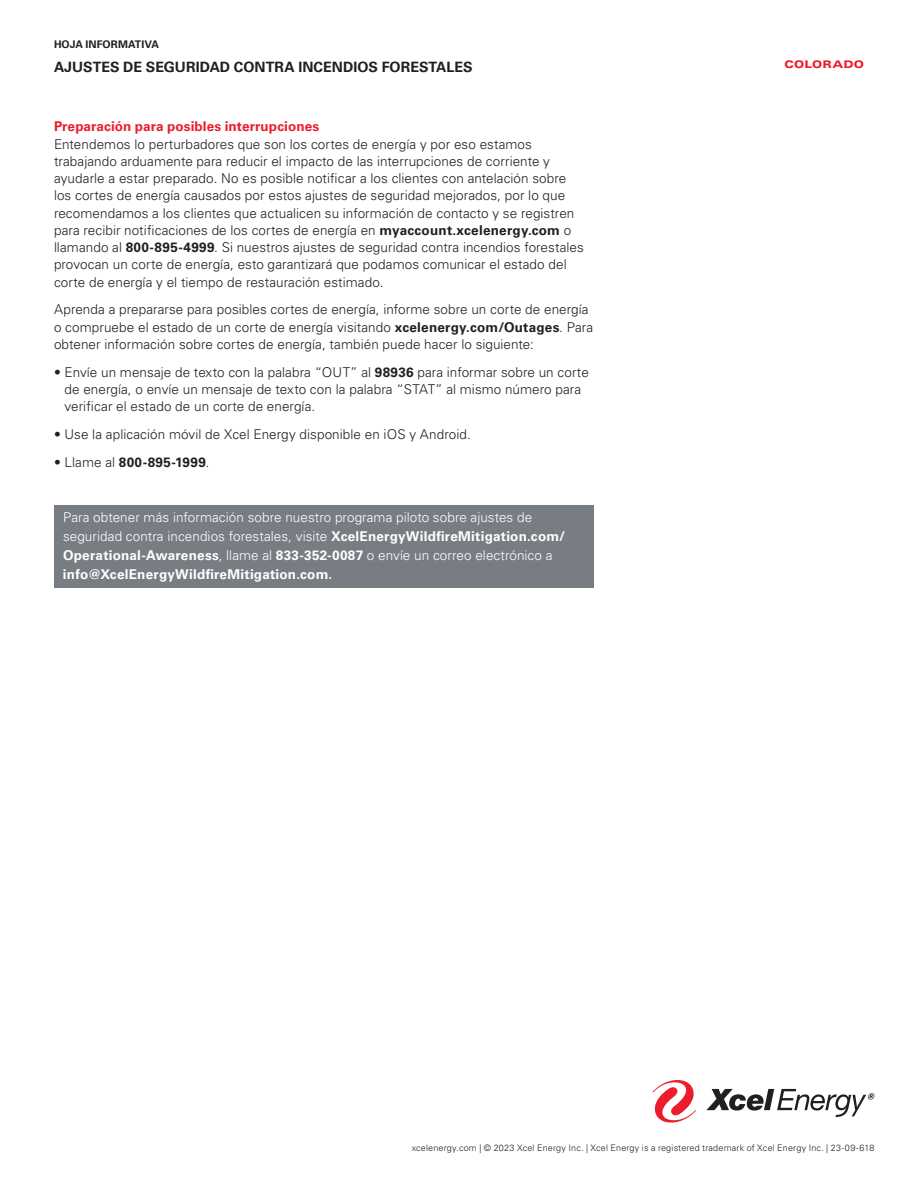
<style>
.page{position:relative;width:918px;height:1188px;background:#fff}
.page>*{position:absolute;margin:0;border:0;box-sizing:border-box;transform-origin:0 0}
.Back_Title{font:700 14.25px "Univers LT Std";color:#231f20}
.Text{font:300 13.5px/17.2px "Univers LT Std";letter-spacing:.005em;color:#231f20}
.MoreInformationText{font:300 13.5px/18.8px "Univers LT Std";letter-spacing:.005em;color:#fff}
.TextHead{font:700 13.5px "Univers LT Std";letter-spacing:.005em;color:#ee1b2c}
.Text-2{font:700 13.5px "Univers LT Std";letter-spacing:.025em;color:#231f20}
.t1{font:700 10.5px "Univers LT Std";letter-spacing:.005em;color:#231f20}
.State_Label-Back{font:900 expanded 10.5px "Univers LT Std";letter-spacing:.02em;color:#ee1b2c}
.Copyright{font:300 9px "Univers LT Std";letter-spacing:.02em;color:#231f20}
.s1{font-weight:700}
.s2{font-weight:300}
</style>
<div class="page">
<svg style="left:653px;top:1080px;width:43px;height:43px"></svg>
<svg style="left:706px;top:1089px;width:168px;height:28px"></svg>
<div style="left:54px;top:505px;width:540px;height:83px;background:#787d83"></div>
<p class="t1" style="left:54px;top:38px;width:106px">HOJA INFORMATIVA</p>
<p class="Back_Title" style="left:54px;top:59px;width:420px">AJUSTES DE SEGURIDAD CONTRA INCENDIOS FORESTALES</p>
<p class="TextHead" style="left:54px;top:119px;width:267px">Preparación para posibles interrupciones</p>
<p class="Text" style="left:54px;top:135px;width:531px">Entendemos lo perturbadores que son los cortes de energía y por eso estamos trabajando arduamente para reducir el impacto de las interrupciones de corriente y ayudarle a estar preparado. No es posible notificar a los clientes con antelación sobre los cortes de energía causados por estos ajustes de seguridad mejorados, por lo que recomendamos a los clientes que actualicen su información de contacto y se registren para recibir notificaciones de los cortes de energía en <span class="s1">myaccount.xcelenergy.com</span> o llamando al <span class="s1">800-895-4999</span>. Si nuestros ajustes de seguridad contra incendios forestales provocan un corte de energía, esto garantizará que podamos comunicar el estado del corte de energía y el tiempo de restauración estimado.</p>
<p class="Text" style="left:54px;top:301px;width:541px">Aprenda a prepararse para posibles cortes de energía, informe sobre un corte de energía o compruebe el estado de un corte de energía visitando <span class="s1">xcelenergy.com/Outages</span>. Para obtener información sobre cortes de energía, también puede hacer lo siguiente:</p>
<p class="Text" style="left:65px;top:363px;width:526px;text-indent:-11px">• Envíe un mensaje de texto con la palabra “OUT” al <span class="s1">98936</span> para informar sobre un corte de energía, o envíe un mensaje de texto con la palabra “STAT” al mismo número para verificar el estado de un corte de energía.</p>
<p class="Text" style="left:54px;top:425px;width:418px">• Use la aplicación móvil de Xcel Energy disponible en iOS y Android.</p>
<p class="Text-2" style="left:54px;top:454px;width:157px"><span class="s2">• Llame al</span> 800-895-1999<span class="s2">.</span></p>
<p class="MoreInformationText" style="left:63px;top:508px;width:504px">Para obtener más información sobre nuestro programa piloto sobre ajustes de seguridad contra incendios forestales, visite <span class="s1">XcelEnergyWildfireMitigation.com/ Operational-Awareness</span>, llame al <span class="s1">833-352-0087</span> o envíe un correo electrónico a <span class="s1">info@XcelEnergyWildfireMitigation.com.</span></p>
<p class="State_Label-Back" style="left:784px;top:58px;width:81px">COLORADO</p>
<p class="Copyright" style="left:412px;top:1142px;width:464px">xcelenergy.com | © 2023 Xcel Energy Inc. | Xcel Energy is a registered trademark of Xcel Energy Inc. | 23-09-618</p>
</div>
